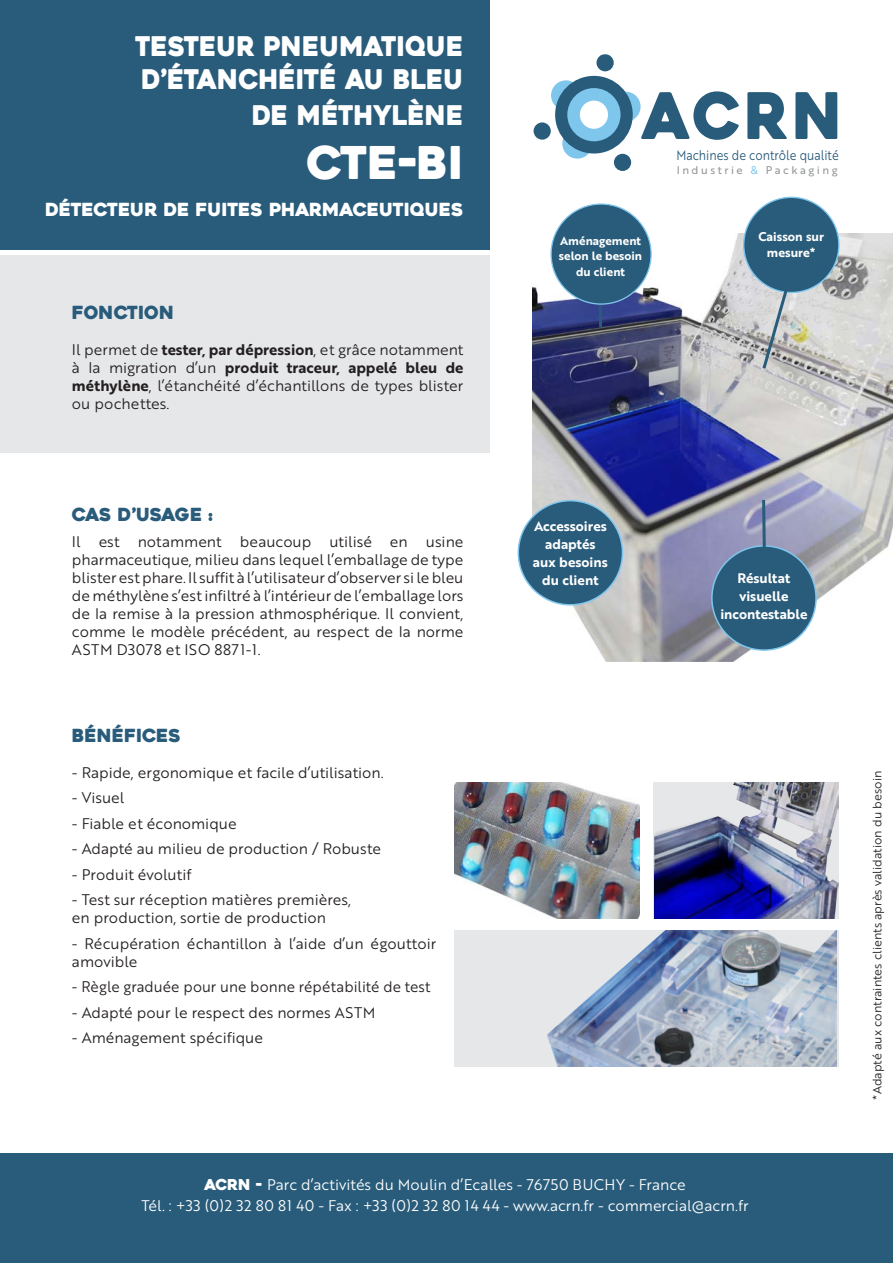
<style>
.page{position:relative;width:893px;height:1263px;background:#fff}
.page>*{position:absolute;margin:0;border:0;box-sizing:border-box;transform-origin:0 0}
.t1{font:64.05px "Heavitas";color:#295c7b;scale:.95 1}
.t2{font:45px "Heavitas";color:#fff}
.t3{font:27px "Heavitas";color:#fff;scale:.94 1}
.t4{font:18px "Heavitas";color:#fff}
.t5{font:18px "Heavitas";color:#295c7b}
.t6{font:18px "Heavitas";letter-spacing:-.03em;color:#295c7b}
.t7{font:15px/18px "Brother 1816 Book";color:#231f20;text-align:justify}
.t8{font:15px "Brother 1816 Book";color:#fff}
.t9{font:13.65px "Brother 1816 Book";color:#295c7b;scale:.87 1}
.t10{font:13.5px "Brother 1816 Bold";color:#fff}
.t11{font:12.3px "Brother 1816 Bold";color:#fff}
.t12{font:12px "Brother 1816 Book";color:#231f20}
.t13{font:11.7px "Brother 1816 Bold";color:#fff}
.t14{font:10.95px "Brother 1816 Regular";letter-spacing:.23em;color:#939598}
.s1{font-family:"Brother 1816 Bold"}
.s2{color:#7fc6ed}
.s3{font-family:"Heavitas"}
</style>
<div class="page">
<img style="left:532px;top:234px;width:361px;height:427px">
<div style="left:0;top:0;width:490px;height:249px;background:#295c7b"></div>
<div style="left:0;top:1154px;width:893px;height:109px;background:#295c7b"></div>
<div style="left:0;top:255px;width:490px;height:198px;background:#e6e7e9"></div>
<div style="left:551px;top:80px;width:30px;height:30px;background:#7fc6ed;border-radius:50%"></div>
<div style="left:610px;top:92px;width:31px;height:30px;background:#7fc6ed;border-radius:50%"></div>
<svg style="left:562px;top:129px;width:30px;height:30px"></svg>
<div style="left:555px;top:76px;width:78px;height:77px;background:#295c7b;border-radius:50%"></div>
<div style="left:567px;top:88px;width:53px;height:53px;background:#7fc6ed;border-radius:50%"></div>
<div style="left:580px;top:101px;width:28px;height:28px;background:#fff;border-radius:50%"></div>
<div style="left:534px;top:122px;width:17px;height:18px;background:#295c7b;border-radius:50%"></div>
<div style="left:596px;top:54px;width:18px;height:17px;background:#295c7b;border-radius:50%"></div>
<div style="left:614px;top:154px;width:17px;height:17px;background:#295c7b;border-radius:50%"></div>
<div style="left:454px;top:930px;width:385px;height:137px;background:#e6e7e9"></div>
<img style="left:547px;top:930px;width:290px;height:137px">
<div style="left:744px;top:197px;width:95px;height:95px;background:#295c7b;border-radius:50%"></div>
<div style="left:518px;top:501px;width:104px;height:104px;background:#295c7b;border-radius:50%"></div>
<div style="left:518px;top:500px;width:105px;height:106px;border:2px solid #7fc6ed;border-radius:50%"></div>
<div style="left:712px;top:546px;width:104px;height:104px;background:#295c7b;border-radius:50%"></div>
<div style="left:711px;top:545px;width:106px;height:106px;border:2px solid #7fc6ed;border-radius:50%"></div>
<svg style="left:760px;top:280px;width:33px;height:92px;background:#abb4b9"></svg>
<svg style="left:597px;top:305px;width:7px;height:25px"></svg>
<svg style="left:760px;top:497px;width:7px;height:51px"></svg>
<div style="left:551px;top:204px;width:100px;height:100px;background:#295c7b;border-radius:50%"></div>
<img style="left:655px;top:782px;width:184px;height:136px">
<img style="left:454px;top:782px;width:186px;height:136px">
<p class="t3" style="left:135px;top:30px;width:351px">TESTEUR PNEUMATIQUE</p>
<p class="t3" style="left:141px;top:62px;width:345px">D’ÉTANCHÉITÉ AU BLEU</p>
<p class="t3" style="left:252px;top:98px;width:227px">DE MÉTHYLÈNE</p>
<p class="t2" style="left:306px;top:135px;width:159px">CTE-BI</p>
<p class="t4" style="left:45px;top:198px;width:420px">DÉTECTEUR DE FUITES PHARMACEUTIQUES</p>
<p class="t5" style="left:72px;top:302px;width:104px">FONCTION</p>
<p class="t7" style="left:72px;top:340px;width:393px">Il permet de <span class="s1">tester, par dépression</span>, et grâce notamment à la migration d’un <span class="s1">produit traceur, appelé bleu de méthylène</span>, l’étanchéité d’échantillons de types blister ou pochettes.</p>
<p class="t1" style="left:643px;top:76px;width:213px">ACRN</p>
<p class="t13" style="left:560px;top:232px;width:83px">Aménagement</p>
<p class="t13" style="left:559px;top:247px;width:85px">selon le besoin</p>
<p class="t13" style="left:576px;top:263px;width:51px">du client</p>
<p class="t9" style="left:676px;top:145px;width:188px">Machines de contrôle qualité</p>
<p class="t14" style="left:677px;top:162px;width:162px">Industrie <span class="s2">&amp;</span> Packaging</p>
<p class="t11" style="left:758px;top:227px;width:67px">Caisson sur</p>
<p class="t11" style="left:767px;top:243px;width:50px">mesure*</p>
<p class="t6" style="left:72px;top:503px;width:142px">CAS D’USAGE :</p>
<p class="t7" style="left:72px;top:532px;width:393px">Il est notamment beaucoup utilisé en usine pharmaceutique, milieu dans lequel l’emballage de type blister est phare. Il suffit à l’utilisateur d’observer si le bleu de méthylène s’est infiltré à l’intérieur de l’emballage lors de la remise à la pression athmosphérique. Il convient, comme le modèle précédent, au respect de la norme ASTM D3078 et ISO 8871-1.</p>
<p class="t5" style="left:72px;top:724px;width:110px">BÉNÉFICES</p>
<p class="t7" style="left:72px;top:763px;width:313px">- Rapide, ergonomique et facile d’utilisation.</p>
<p class="t7" style="left:72px;top:788px;width:54px">- Visuel</p>
<p class="t7" style="left:72px;top:814px;width:166px">- Fiable et économique</p>
<p class="t7" style="left:72px;top:839px;width:311px">- Adapté au milieu de production / Robuste</p>
<p class="t7" style="left:72px;top:865px;width:121px">- Produit évolutif</p>
<p class="t7" style="left:72px;top:890px;width:281px">- Test sur réception matières premières,</p>
<p class="t7" style="left:72px;top:908px;width:256px">en production, sortie de production</p>
<p class="t7" style="left:72px;top:934px;width:366px">- Récupération échantillon à l’aide d’un égouttoir amovible</p>
<p class="t7" style="left:72px;top:977px;width:360px">- Règle graduée pour une bonne répétabilité de test</p>
<p class="t7" style="left:72px;top:1003px;width:305px">- Adapté pour le respect des normes ASTM</p>
<p class="t7" style="left:72px;top:1028px;width:193px">- Aménagement spécifique</p>
<p class="t10" style="left:534px;top:516px;width:74px">Accessoires</p>
<p class="t10" style="left:545px;top:534px;width:52px">adaptés</p>
<p class="t10" style="left:533px;top:552px;width:76px">aux besoins</p>
<p class="t10" style="left:542px;top:570px;width:58px">du client</p>
<p class="t10" style="left:737px;top:567px;width:55px">Résultat</p>
<p class="t10" style="left:739px;top:585px;width:50px">visuelle</p>
<p class="t10" style="left:720px;top:603px;width:89px">incontestable</p>
<p class="t8" style="left:204px;top:1174px;width:483px"><span class="s3">ACRN -</span> Parc d’activités du Moulin d’Ecalles - 76750 BUCHY - France</p>
<p class="t8" style="left:141px;top:1195px;width:609px">Tél. : +33 (0)2 32 80 81 40 - Fax : +33 (0)2 32 80 14 44 - www.acrn.fr - commercial@acrn.fr</p>
<p class="t12" style="left:868px;top:1099px;width:330px;rotate:-90deg">*Adapté aux contraintes clients après validation du besoin</p>
</div>
